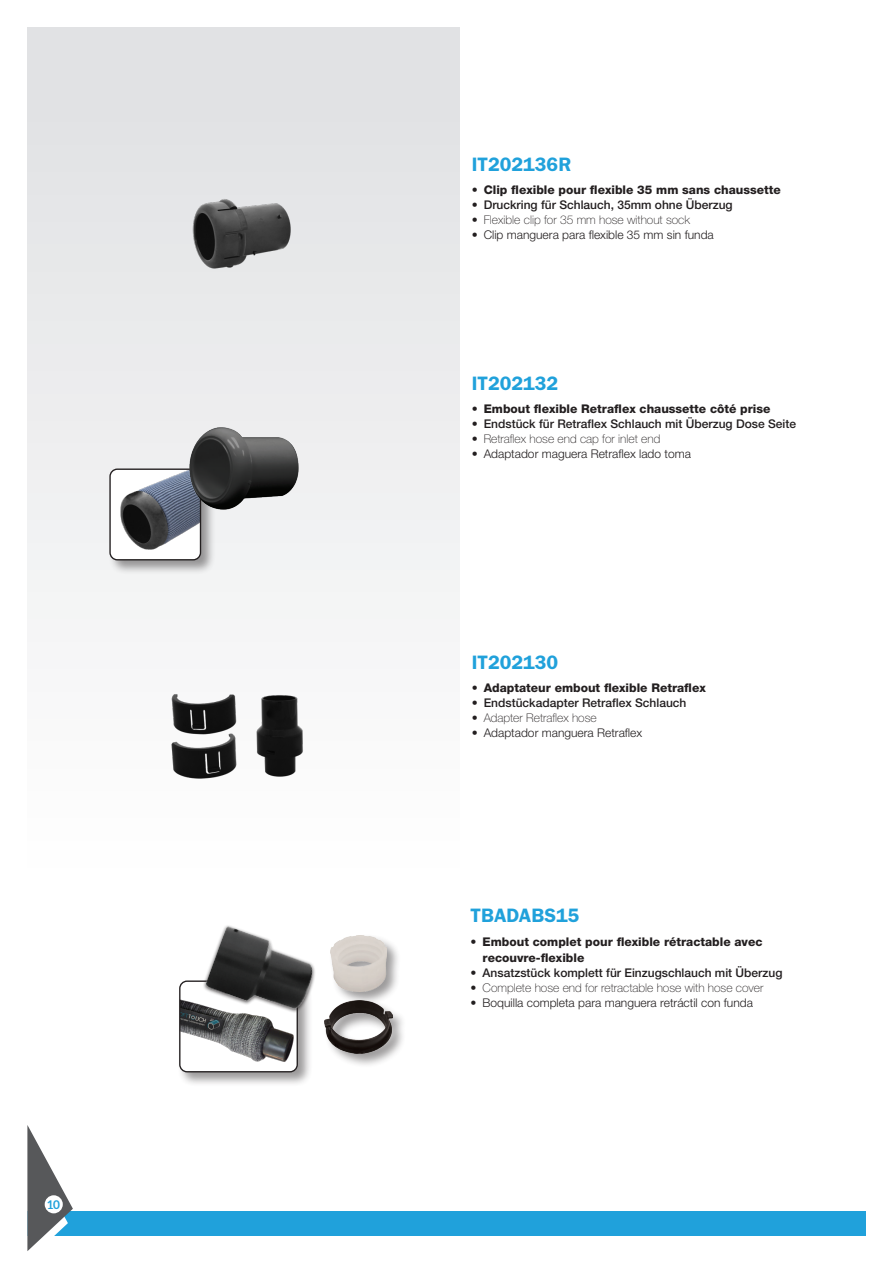
<style>
.page{position:relative;width:893px;height:1263px;background:#fff}
.page>*{position:absolute;margin:0;border:0;box-sizing:border-box;transform-origin:0 0}
.Code_gros{font:600 19.5px "ITC Franklin Gothic Std";color:#20a1db}
.t1{font:800 12px/16.5px "Helvetica Neue LT Std";color:#231f20}
.t2{font:500 12px "Helvetica Neue LT Std";color:#231f20}
.t3{font:300 12px "Helvetica Neue LT Std";color:#231f20}
.t4{font:100 12px "Helvetica Neue LT Std";color:#231f20}
.t5{font:700 12px "Aleo";color:#20a1db}
</style>
<div class="page">
<div style="left:27px;top:1211px;width:839px;height:25px;background:#20a1db"></div>
<svg style="left:27px;top:1179px;width:46px;height:72px"></svg>
<div style="left:45px;top:1195px;width:18px;height:18px;background:#fff;border-radius:50%"></div>
<div style="left:27px;top:27px;width:432px;height:1152px;background:linear-gradient(to bottom,#e1e2e4,#fff)"></div>
<div style="left:178px;top:979px;width:135px;height:108px;background:#231f20;opacity:.45"></div>
<img style="left:180px;top:989px;width:117px;height:83px">
<div style="left:179px;top:980px;width:119px;height:92px;border:1px solid #231f20;border-radius:7px"></div>
<img style="left:191px;top:895px;width:142px;height:140px">
<div style="left:329px;top:933px;width:73px;height:73px;background:#231f20;opacity:.45"></div>
<img style="left:330px;top:935px;width:57px;height:56px">
<div style="left:324px;top:999px;width:83px;height:69px;background:#231f20;opacity:.45"></div>
<img style="left:325px;top:1001px;width:68px;height:52px">
<img style="left:174px;top:192px;width:139px;height:85px">
<img style="left:166px;top:690px;width:77px;height:47px">
<img style="left:250px;top:693px;width:57px;height:85px">
<img style="left:168px;top:732px;width:70px;height:49px">
<div style="left:108px;top:467px;width:108px;height:108px;background:#231f20;opacity:.45"></div>
<div style="left:110px;top:469px;width:90px;height:91px;background:#fff;border-radius:7px"></div>
<img style="left:120px;top:470px;width:79px;height:80px">
<div style="left:109px;top:468px;width:92px;height:92px;border:1px solid #231f20;border-radius:7px"></div>
<img style="left:188px;top:427px;width:112px;height:83px">
<p class="t5" style="left:47px;top:1198px;width:14px">10</p>
<p class="Code_gros" style="left:472px;top:153px;width:101px">IT202136R</p>
<p class="t1" style="left:472px;top:182px;width:310px">• Clip flexible pour flexible 35 mm sans chaussette</p>
<p class="t2" style="left:472px;top:198px;width:262px">• Druckring für Schlauch, 35mm ohne Überzug</p>
<p class="t4" style="left:472px;top:213px;width:220px">• Flexible clip for 35 mm hose without sock</p>
<p class="t3" style="left:472px;top:227px;width:244px">• Clip manguera para flexible 35 mm sin funda</p>
<p class="Code_gros" style="left:472px;top:371px;width:88px">IT202132</p>
<p class="t1" style="left:472px;top:400px;width:300px">• Embout flexible Retraflex chaussette côté prise</p>
<p class="t2" style="left:472px;top:416px;width:326px">• Endstück für Retraflex Schlauch mit Überzug Dose Seite</p>
<p class="t4" style="left:472px;top:432px;width:190px">• Retraflex hose end cap for inlet end</p>
<p class="t3" style="left:472px;top:446px;width:221px">• Adaptador maguera Retraflex lado toma</p>
<p class="Code_gros" style="left:472px;top:651px;width:88px">IT202130</p>
<p class="t1" style="left:472px;top:680px;width:236px">• Adaptateur embout flexible Retraflex</p>
<p class="t2" style="left:472px;top:696px;width:216px">• Endstückadapter Retraflex Schlauch</p>
<p class="t4" style="left:472px;top:711px;width:126px">• Adapter Retraflex hose</p>
<p class="t3" style="left:472px;top:726px;width:172px">• Adaptador manguera Retraflex</p>
<p class="Code_gros" style="left:471px;top:904px;width:110px">TBADABS15</p>
<p class="t1" style="left:483px;top:933px;width:281px;text-indent:-12px">• Embout complet pour flexible rétractable avec recouvre-flexible</p>
<p class="t2" style="left:471px;top:965px;width:313px">• Ansatzstück komplett für Einzugschlauch mit Überzug</p>
<p class="t4" style="left:471px;top:981px;width:294px">• Complete hose end for retractable hose with hose cover</p>
<p class="t3" style="left:471px;top:995px;width:284px">• Boquilla completa para manguera retráctil con funda</p>
</div>
